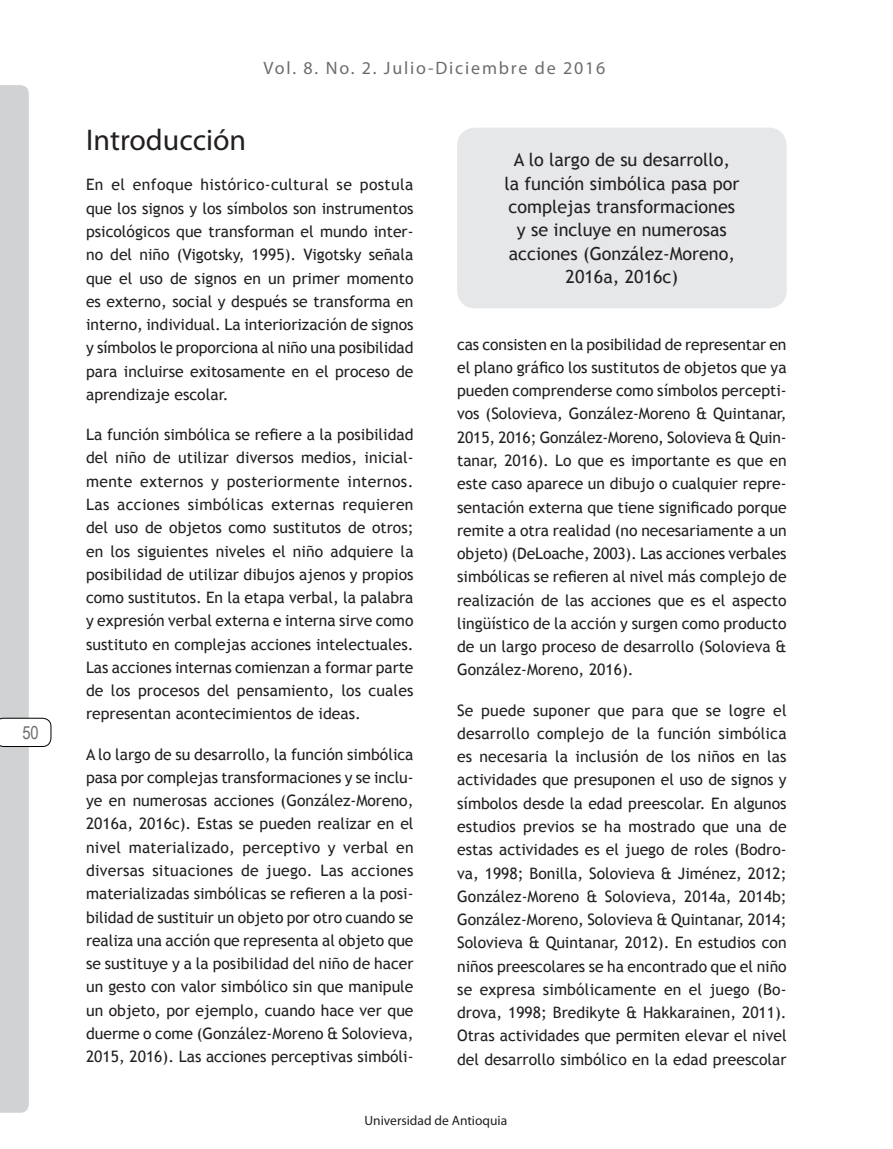
<style>
.page{position:relative;width:893px;height:1149px;background:#fff}
.page>*{position:absolute;margin:0;border:0;box-sizing:border-box;transform-origin:0 0}
.t1{font:30px "Myriad Pro";color:#231f20}
.t2{font:18px/23.2px "Trebuchet MS";color:#231f20;text-align:center}
.t3{font:18px "Myriad Pro";letter-spacing:.1em;color:#6c6d70}
.t4{font:18px "Arial Narrow";color:#6c6d70}
.t5{font:15.75px/23.2px "Trebuchet MS";color:#231f20;text-align:justify}
.t6{font:13.5px "Myriad Pro";color:#231f20}
</style>
<div class="page">
<svg style="left:0;top:85px;width:51px;height:1027px"></svg>
<div style="left:457px;top:128px;width:330px;height:180px;background:#e6e7e9;border-radius:18px"></div>
<p class="t4" style="left:22px;top:719px;width:18px">50</p>
<p class="t3" style="left:264px;top:57px;width:343px">Vol. 8. No. 2. Julio-Diciembre de 2016</p>
<h1 class="t1" style="left:86px;top:121px;width:162px">Introducción</h1>
<p class="t5" style="left:86px;top:173px;width:329px">En el enfoque histórico-cultural se postula que los signos y los símbolos son instrumentos psicológicos que transforman el mundo inter&shy;no del niño (Vigotsky, 1995). Vigotsky señala que el uso de signos en un primer momento es externo, social y después se transforma en interno, individual. La interiorización de signos y símbolos le proporciona al niño una posibilidad para incluirse exitosamente en el proceso de aprendizaje escolar.</p>
<p class="t5" style="left:86px;top:423px;width:329px">La función simbólica se refiere a la posibilidad del niño de utilizar diversos medios, inicial&shy;mente externos y posteriormente internos.<br>Las acciones simbólicas externas requieren del uso de objetos como sustitutos de otros; en los siguientes niveles el niño adquiere la posibilidad de utilizar dibujos ajenos y propios como sustitutos. En la etapa verbal, la palabra y expresión verbal externa e interna sirve como sustituto en complejas acciones intelectuales.<br>Las acciones internas comienzan a formar parte de los procesos del pensamiento, los cuales representan acontecimientos de ideas.</p>
<p class="t5" style="left:86px;top:742px;width:329px">A lo largo de su desarrollo, la función simbólica pasa por complejas transformaciones y se inclu&shy;ye en numerosas acciones (González-Moreno, 2016a, 2016c). Estas se pueden realizar en el nivel materializado, perceptivo y verbal en diversas situaciones de juego. Las acciones materializadas simbólicas se refieren a la posi&shy;bilidad de sustituir un objeto por otro cuando se realiza una acción que representa al objeto que se sustituye y a la posibilidad del niño de hacer un gesto con valor simbólico sin que manipule un objeto, por ejemplo, cuando hace ver que duerme o come (González-Moreno &amp; Solovieva, 2015, 2016). Las acciones perceptivas simbóli-</p>
<p class="t2" style="left:504px;top:149px;width:237px">A lo largo de su desarrollo, la función simbólica pasa por complejas transformaciones y se incluye en numerosas acciones (González-Moreno,<br>2016a, 2016c)</p>
<p class="t5" style="left:457px;top:332px;width:331px">cas consisten en la posibilidad de representar en el plano gráfico los sustitutos de objetos que ya pueden comprenderse como símbolos percepti&shy;vos (Solovieva, González-Moreno &amp; Quintanar, 2015, 2016; González-Moreno, Solovieva &amp; Quin&shy;tanar, 2016). Lo que es importante es que en este caso aparece un dibujo o cualquier repre&shy;sentación externa que tiene significado porque remite a otra realidad (no necesariamente a un objeto) (DeLoache, 2003). Las acciones verbales simbólicas se refieren al nivel más complejo de realización de las acciones que es el aspecto lingüístico de la acción y surgen como producto de un largo proceso de desarrollo (Solovieva &amp; González-Moreno, 2016).</p>
<p class="t5" style="left:457px;top:698px;width:331px">Se puede suponer que para que se logre el desarrollo complejo de la función simbólica es necesaria la inclusión de los niños en las actividades que presuponen el uso de signos y símbolos desde la edad preescolar. En algunos estudios previos se ha mostrado que una de estas actividades es el juego de roles (Bodro&shy;va, 1998; Bonilla, Solovieva &amp; Jiménez, 2012; González-Moreno &amp; Solovieva, 2014a, 2014b; González-Moreno, Solovieva &amp; Quintanar, 2014; Solovieva &amp; Quintanar, 2012). En estudios con niños preescolares se ha encontrado que el niño se expresa simbólicamente en el juego (Bo&shy;drova, 1998; Bredikyte &amp; Hakkarainen, 2011).<br>Otras actividades que permiten elevar el nivel del desarrollo simbólico en la edad preescolar</p>
<p class="t6" style="left:364px;top:1111px;width:144px">Universidad de Antioquia</p>
</div>
